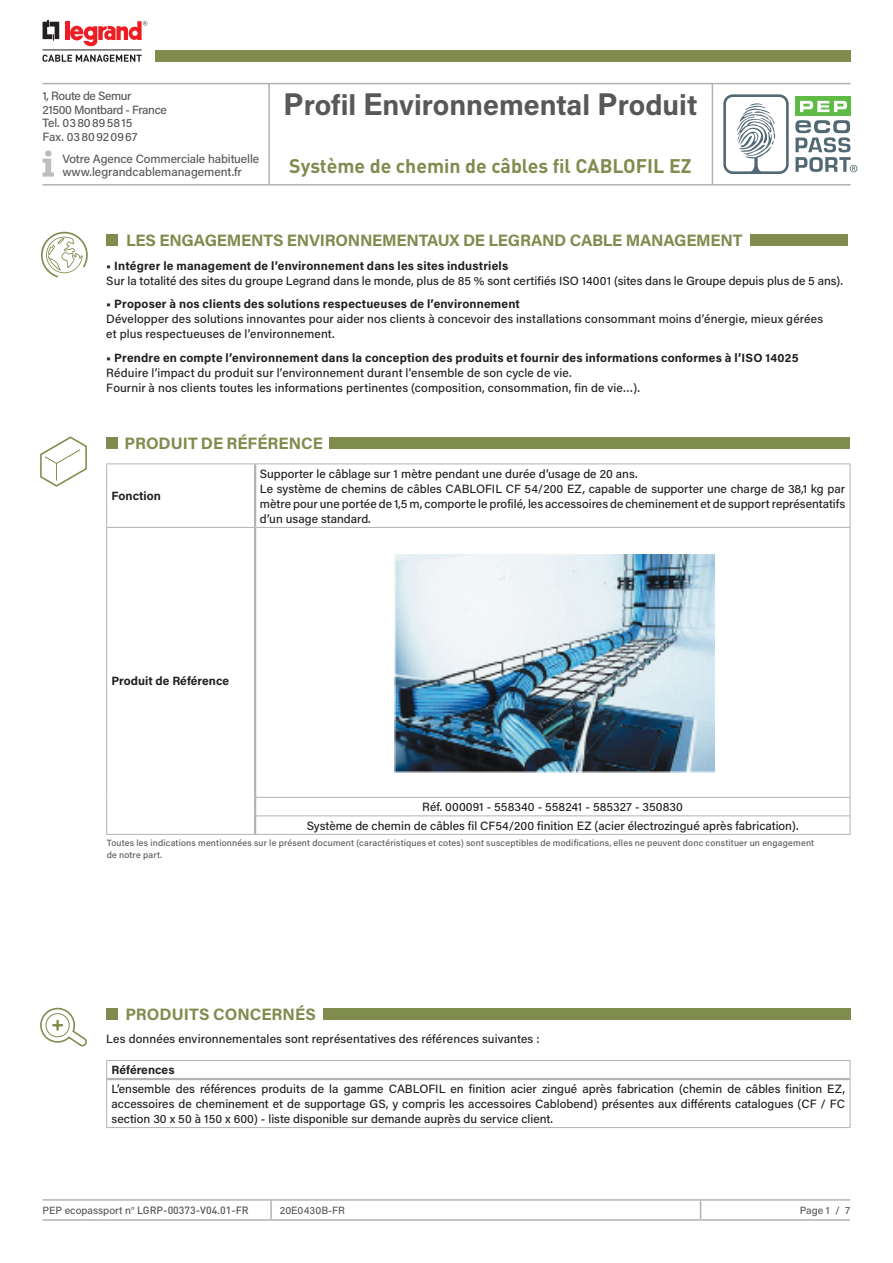
<style>
.page{position:relative;width:893px;height:1263px;background:#fff}
.page>*{position:absolute;margin:0;border:0;box-sizing:border-box;transform-origin:0 0}
.t1{font:700 28.5px "Acumin Pro";color:#57585a}
.t2{font:700 19.5px "DIN Pro";color:#7f8c4e}
.t3{font:700 16.5px "Acumin Pro";letter-spacing:-.01em;color:#7f8c4e}
.t4{font:500 12px/15px "Acumin Pro";letter-spacing:.005em;color:#231f20}
.t5{font:700 12px "Acumin Pro";letter-spacing:.015em;color:#231f20}
.t6{font:500 12px/13.5px "Acumin Pro";letter-spacing:-.03em;color:#57585a}
.t7{font:500 12px/13.5px "Acumin Pro";letter-spacing:-.01em;color:#57585a}
.t8{font:500 10.5px "DIN Pro";color:#57585a}
.t9{font:500 10.5px "Acumin Pro";color:#57585a}
.t10{font:500 9px/12px "Acumin Pro";letter-spacing:.02em;color:#57585a}
.s1{font-size:31.5px}
.s2{font-family:"Acumin Pro"}
</style>
<div class="page">
<hr style="left:701px;top:1199px;width:149px;height:2px;background:#b2b3b7">
<hr style="left:701px;top:1219px;width:149px;height:2px;background:#b2b3b7">
<hr style="left:43px;top:1199px;width:228px;height:2px;background:#b2b3b7">
<hr style="left:271px;top:1199px;width:430px;height:2px;background:#b2b3b7">
<svg style="left:270px;top:1201px;width:2px;height:18px"></svg>
<svg style="left:700px;top:1201px;width:1px;height:18px"></svg>
<hr style="left:43px;top:1219px;width:228px;height:2px;background:#b2b3b7">
<hr style="left:271px;top:1219px;width:430px;height:2px;background:#b2b3b7">
<div style="left:795px;top:97px;width:56px;height:19px;background:#60bb46"></div>
<svg style="left:800px;top:101px;width:47px;height:11px"></svg>
<svg style="left:723px;top:94px;width:66px;height:80px"></svg>
<svg style="left:795px;top:120px;width:62px;height:52px"></svg>
<hr style="left:43px;top:83px;width:807px;height:1px;background:#b2b3b7">
<hr style="left:43px;top:184px;width:807px;height:2px;background:#b2b3b7">
<hr style="left:268px;top:84px;width:2px;height:100px;background:#b2b3b7">
<hr style="left:712px;top:84px;width:1px;height:100px;background:#b2b3b7">
<svg style="left:43px;top:150px;width:11px;height:27px"></svg>
<div style="left:106px;top:234px;width:12px;height:12px;background:#7f8c4e"></div>
<div style="left:750px;top:234px;width:98px;height:12px;background:#7f8c4e"></div>
<svg style="left:41px;top:232px;width:47px;height:45px"></svg>
<div style="left:155px;top:50px;width:695px;height:12px;background:#7f8c4e"></div>
<svg style="left:43px;top:55px;width:99px;height:7px"></svg>
<svg style="left:43px;top:20px;width:16px;height:21px"></svg>
<hr style="left:65px;top:21px;width:4px;height:19px;background:#ee1d23">
<svg style="left:70px;top:21px;width:77px;height:26px"></svg>
<hr style="left:43px;top:50px;width:99px;height:1px;background:#231f20">
<div style="left:106px;top:1008px;width:12px;height:12px;background:#7f8c4e"></div>
<div style="left:323px;top:1008px;width:527px;height:12px;background:#7f8c4e"></div>
<div style="left:106px;top:437px;width:12px;height:12px;background:#7f8c4e"></div>
<div style="left:329px;top:437px;width:521px;height:12px;background:#7f8c4e"></div>
<hr style="left:106px;top:463px;width:149px;height:1px;background:#b2b3b7">
<hr style="left:106px;top:464px;width:1px;height:63px;background:#b2b3b7">
<hr style="left:106px;top:527px;width:148px;height:1px;background:#b2b3b7">
<hr style="left:106px;top:528px;width:1px;height:269px;background:#b2b3b7">
<svg style="left:106px;top:797px;width:1px;height:37px"></svg>
<hr style="left:106px;top:834px;width:149px;height:1px;background:#b2b3b7">
<hr style="left:255px;top:834px;width:595px;height:1px;background:#b2b3b7">
<hr style="left:255px;top:463px;width:595px;height:1px;background:#b2b3b7">
<hr style="left:850px;top:464px;width:1px;height:63px;background:#b2b3b7">
<hr style="left:256px;top:527px;width:594px;height:1px;background:#b2b3b7">
<hr style="left:850px;top:528px;width:1px;height:269px;background:#b2b3b7">
<hr style="left:256px;top:797px;width:594px;height:1px;background:#b2b3b7">
<hr style="left:256px;top:815px;width:594px;height:1px;background:#b2b3b7">
<svg style="left:850px;top:798px;width:1px;height:36px"></svg>
<hr style="left:254px;top:464px;width:2px;height:63px;background:#b2b3b7">
<hr style="left:254px;top:527px;width:2px;height:270px;background:#b2b3b7">
<svg style="left:254px;top:797px;width:2px;height:37px"></svg>
<hr style="left:106px;top:1060px;width:744px;height:1px;background:#b2b3b7">
<svg style="left:850px;top:1061px;width:1px;height:18px"></svg>
<hr style="left:850px;top:1079px;width:1px;height:48px;background:#b2b3b7">
<hr style="left:106px;top:1127px;width:744px;height:1px;background:#b2b3b7">
<hr style="left:107px;top:1078px;width:743px;height:2px;background:#b2b3b7">
<svg style="left:106px;top:1061px;width:1px;height:18px"></svg>
<hr style="left:106px;top:1079px;width:1px;height:48px;background:#b2b3b7">
<img style="left:395px;top:555px;width:319px;height:218px">
<svg style="left:40px;top:436px;width:47px;height:50px"></svg>
<svg style="left:40px;top:1008px;width:47px;height:38px"></svg>
<p class="t6" style="left:43px;top:89px;width:126px">1, Route de Semur<br>21500 Montbard - France<br>Tel. 0380895815<br>Fax. 0380920967</p>
<p class="t7" style="left:62px;top:151px;width:198px">Votre Agence Commerciale habituelle www.legrandcablemanagement.fr</p>
<h1 class="t1" style="left:283px;top:85px;width:416px"><span class="s1">P</span>rofil <span class="s1">E</span>nvironnemental <span class="s1">P</span>roduit</h1>
<h2 class="t2" style="left:289px;top:152px;width:404px">Système de chemin de câbles fil CABLOFIL EZ</h2>
<h3 class="t3" style="left:126px;top:229px;width:618px">LES ENGAGEMENTS ENVIRONNEMENTAUX DE LEGRAND CABLE MANAGEMENT</h3>
<p class="t5" style="left:106px;top:257px;width:403px">• Intégrer le management de l’environnement dans les sites industriels</p>
<p class="t4" style="left:106px;top:272px;width:738px">Sur la totalité des sites du groupe Legrand dans le monde, plus de 85 % sont certifiés ISO 14001 (sites dans le Groupe depuis plus de 5 ans).</p>
<p class="t5" style="left:106px;top:295px;width:415px">• Proposer à nos clients des solutions respectueuses de l’environnement</p>
<p class="t4" style="left:106px;top:311px;width:718px">Développer des solutions innovantes pour aider nos clients à concevoir des installations consommant moins d’énergie, mieux gérées et plus respectueuses de l’environnement.</p>
<p class="t5" style="left:106px;top:349px;width:694px">• Prendre en compte l’environnement dans la conception des produits et fournir des informations conformes à l’ISO 14025</p>
<p class="t4" style="left:106px;top:364px;width:535px">Réduire l’impact du produit sur l’environnement durant l’ensemble de son cycle de vie.<br>Fournir à nos clients toutes les informations pertinentes (composition, consommation, fin de vie…).</p>
<p class="t3" style="left:124px;top:431px;width:200px">PRODUIT DE RÉFÉRENCE</p>
<p class="t5" style="left:112px;top:487px;width:51px">Fonction</p>
<p class="t4" style="left:260px;top:465px;width:379px">Supporter le câblage sur 1 mètre pendant une durée d’usage de 20 ans.</p>
<p class="t4" style="left:260px;top:480px;width:587px;text-align:justify">Le système de chemins de câbles CABLOFIL CF 54/200 EZ, capable de supporter une charge de 38,1 kg par mètre pour une portée de 1,5 m, comporte le profilé, les accessoires de cheminement et de support représentatifs d’un usage standard.</p>
<p class="t5" style="left:112px;top:673px;width:119px">Produit de Référence</p>
<p class="t4" style="left:422px;top:799px;width:262px">Réf. 000091 - 558340 - 558241 - 585327 - 350830</p>
<p class="t4" style="left:307px;top:817px;width:493px">Système de chemin de câbles fil CF54/200 finition EZ (acier électrozingué après fabrication).</p>
<p class="t10" style="left:107px;top:836px;width:709px">Toutes les indications mentionnées sur le présent document (caractéristiques et cotes) sont susceptibles de modifications, elles ne peuvent donc constituer un engagement de notre part.</p>
<p class="t3" style="left:125px;top:1002px;width:192px">PRODUITS CONCERNÉS</p>
<p class="t4" style="left:106px;top:1031px;width:435px">Les données environnementales sont représentatives des références suivantes :</p>
<p class="t5" style="left:112px;top:1061px;width:65px">Références</p>
<p class="t4" style="left:112px;top:1080px;width:735px;text-align:justify">L’ensemble des références produits de la gamme CABLOFIL en finition acier zingué après fabrication (chemin de câbles finition EZ, accessoires de cheminement et de supportage GS, y compris les accessoires Cablobend) présentes aux différents catalogues (CF / FC section 30 x 50 à 150 x 600) - liste disponible sur demande auprès du service client.</p>
<p class="t8" style="left:43px;top:1203px;width:208px"><span class="s2">PEP ecopassport n°</span> LGRP-00373-V04.01-FR</p>
<p class="t9" style="left:280px;top:1203px;width:67px">20E0430B-FR</p>
<p class="t9" style="left:800px;top:1203px;width:52px">Page 1 / 7</p>
</div>
